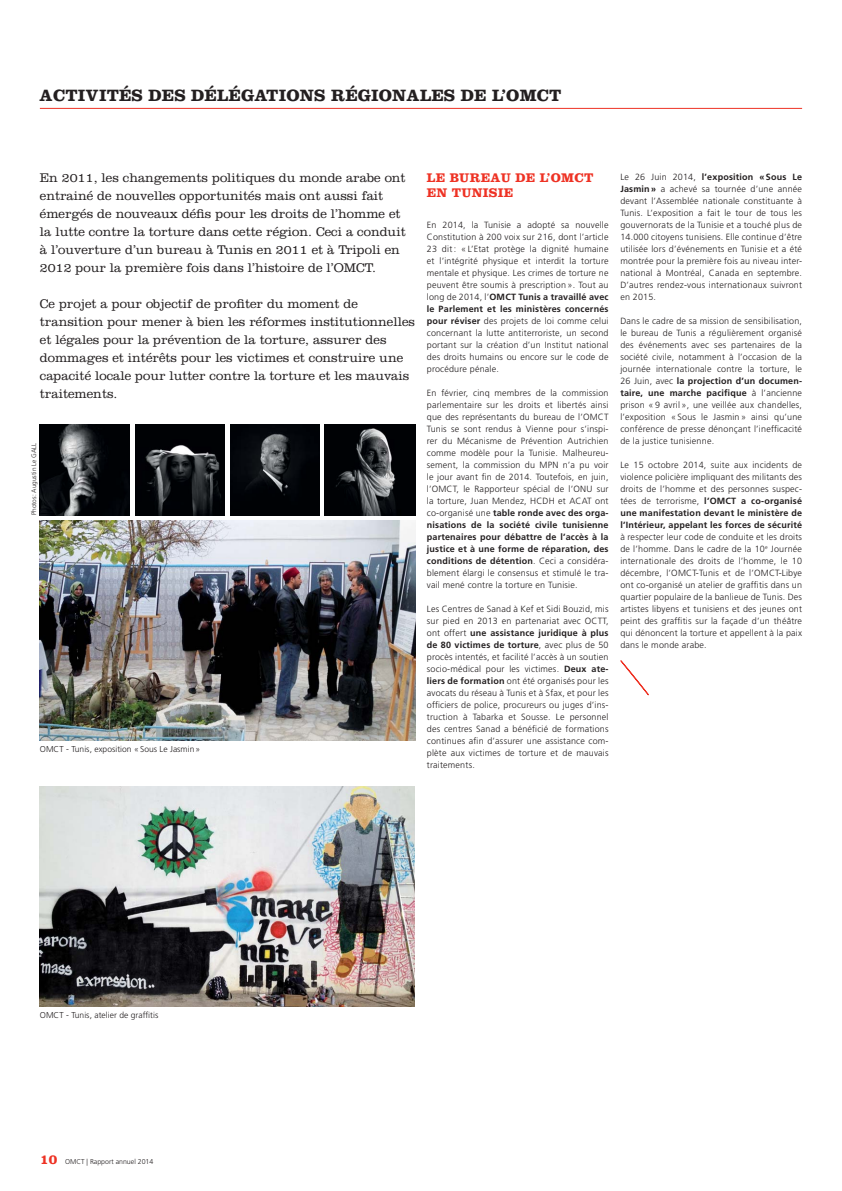
<style>
.page{position:relative;width:842px;height:1191px;background:#fff}
.page>*{position:absolute;margin:0;border:0;box-sizing:border-box;transform-origin:0 0}
.t1{font:700 17px "Clarendon LT Std";letter-spacing:.01em;color:#231f20}
.t2{font:300 13px/18px "Clarendon LT Std";color:#231f20}
.t3{font:700 13px/15.6px "Clarendon LT Std";letter-spacing:.02em;color:#ee3224}
.t4{font:300 9px/12px "Frutiger LT Std";letter-spacing:.02em;color:#231f20;text-align:justify}
.t5{font:300 8.5px "Frutiger LT Std";letter-spacing:.005em;color:#231f20}
.t6{font:300 7px "Frutiger LT Std";color:#231f20}
.t7{font:300 6.5px "Frutiger LT Std";color:#231f20}
.s1{font-weight:700}
.s2{font-family:"Clarendon LT Std";font-weight:700;font-size:14px;color:#ee3224}
</style>
<div class="page">
<img style="left:40px;top:786px;width:374px;height:220px">
<img style="left:40px;top:425px;width:90px;height:91px">
<img style="left:230px;top:425px;width:90px;height:91px">
<img style="left:135px;top:425px;width:90px;height:91px">
<img style="left:325px;top:425px;width:90px;height:91px">
<img style="left:40px;top:521px;width:375px;height:219px">
<hr style="left:40px;top:108px;width:762px;height:1px;background:#ee3224">
<svg style="left:620px;top:660px;width:29px;height:36px"></svg>
<h1 class="t1" style="left:40px;top:88px;width:523px">ACTIVITÉS DES DÉLÉGATIONS RÉGIONALES DE L’OMCT</h1>
<p class="t2" style="left:40px;top:169px;width:367px">En 2011, les changements politiques du monde arabe ont entrainé de nouvelles opportunités mais ont aussi fait émergés de nouveaux défis pour les droits de l’homme et la lutte contre la torture dans cette région. Ceci a conduit à l’ouverture d’un bureau à Tunis en 2011 et à Tripoli en 2012 pour la première fois dans l’histoire de l’OMCT.</p>
<p class="t2" style="left:40px;top:295px;width:377px">Ce projet a pour objectif de profiter du moment de transition pour mener à bien les réformes institutionnelles et légales pour la prévention de la torture, assurer des dommages et intérêts pour les victimes et construire une capacité locale pour lutter contre la torture et les mauvais traitements.</p>
<p class="t7" style="left:31px;top:515px;width:73px;rotate:-90deg">Photos: Augustin Le GALL</p>
<p class="t5" style="left:40px;top:745px;width:162px">OMCT - Tunis, exposition « Sous Le Jasmin »</p>
<h2 class="t3" style="left:427px;top:171px;width:168px">LE BUREAU DE L’OMCT<br>EN TUNISIE</h2>
<p class="t4" style="left:427px;top:219px;width:183px">En 2014, la Tunisie a adopté sa nouvelle Constitution à 200 voix sur 216, dont l’article 23 dit : « L’Etat protège la dignité humaine et l’intégrité physique et interdit la torture mentale et physique. Les crimes de torture ne peuvent être soumis à prescription ». Tout au long de 2014, l’<span class="s1">OMCT Tunis a travaillé avec le Parlement et les ministères concernés pour réviser</span> des projets de loi comme celui concernant la lutte antiterroriste, un second portant sur la création d’un Institut national des droits humains ou encore sur le code de procédure pénale.</p>
<p class="t4" style="left:427px;top:387px;width:183px">En février, cinq membres de la commission parlementaire sur les droits et libertés ainsi que des représentants du bureau de l’OMCT Tunis se sont rendus à Vienne pour s’inspi&shy;rer du Mécanisme de Prévention Autrichien comme modèle pour la Tunisie. Malheureu&shy;sement, la commission du MPN n’a pu voir le jour avant fin de 2014. Toutefois, en juin, l’OMCT, le Rapporteur spécial de l’ONU sur la torture, Juan Mendez, HCDH et ACAT ont co-organisé une <span class="s1">table ronde avec des orga&shy;nisations de la société civile tunisienne partenaires pour débattre de l’accès à la justice et à une forme de réparation, des conditions de détention</span>. Ceci a considéra&shy;blement élargi le consensus et stimulé le tra&shy;vail mené contre la torture en Tunisie.</p>
<p class="t4" style="left:427px;top:603px;width:183px">Les Centres de Sanad à Kef et Sidi Bouzid, mis sur pied en 2013 en partenariat avec OCTT, ont offert <span class="s1">une assistance juridique à plus de 80 victimes de torture</span>, avec plus de 50 procès intentés, et facilité l’accès à un soutien socio-médical pour les victimes. <span class="s1">Deux ate&shy;liers de formation</span> ont été organisés pour les avocats du réseau à Tunis et à Sfax, et pour les officiers de police, procureurs ou juges d’ins&shy;truction à Tabarka et Sousse. Le personnel des centres Sanad a bénéficié de formations continues afin d’assurer une assistance com&shy;plète aux victimes de torture et de mauvais traitements.</p>
<p class="t4" style="left:620px;top:171px;width:183px">Le 26 Juin 2014, <span class="s1">l’exposition « Sous Le Jasmin »</span> a achevé sa tournée d’une année devant l’Assemblée nationale constituante à Tunis. L’exposition a fait le tour de tous les gouvernorats de la Tunisie et a touché plus de 14.000 citoyens tunisiens. Elle continue d’être utilisée lors d’événements en Tunisie et a été montrée pour la première fois au niveau inter&shy;national à Montréal, Canada en septembre.<br>D’autres rendez-vous internationaux suivront en 2015.</p>
<p class="t4" style="left:620px;top:315px;width:183px">Dans le cadre de sa mission de sensibilisation, le bureau de Tunis a régulièrement organisé des événements avec ses partenaires de la société civile, notamment à l’occasion de la journée internationale contre la torture, le 26 Juin, avec <span class="s1">la projection d’un documen&shy;taire, une marche pacifique</span> à l’ancienne prison « 9 avril », une veillée aux chandelles, l’exposition « Sous le Jasmin » ainsi qu’une conférence de presse dénonçant l’inefficacité de la justice tunisienne.</p>
<p class="t4" style="left:620px;top:459px;width:183px">Le 15 octobre 2014, suite aux incidents de violence policière impliquant des militants des droits de l’homme et des personnes suspec&shy;tées de terrorisme, <span class="s1">l’OMCT a co-organisé une manifestation devant le ministère de l’Intérieur, appelant les forces de sécurité</span></p>
<p class="t4" style="left:620px;top:531px;width:183px">à respecter leur code de conduite et les droits de l’homme. Dans le cadre de la 10<sup>e</sup> Journée internationale des droits de l’homme, le 10 décembre, l’OMCT-Tunis et de l’OMCT-Libye ont co-organisé un atelier de graffitis dans un quartier populaire de la banlieue de Tunis. Des artistes libyens et tunisiens et des jeunes ont peint des graffitis sur la façade d’un théâtre qui dénoncent la torture et appellent à la paix dans le monde arabe.</p>
<p class="t5" style="left:40px;top:1011px;width:120px">OMCT - Tunis, atelier de graffitis</p>
<p class="t6" style="left:40px;top:1158px;width:115px"><span class="s2">10</span> OMCT | Rapport annuel 2014</p>
</div>
